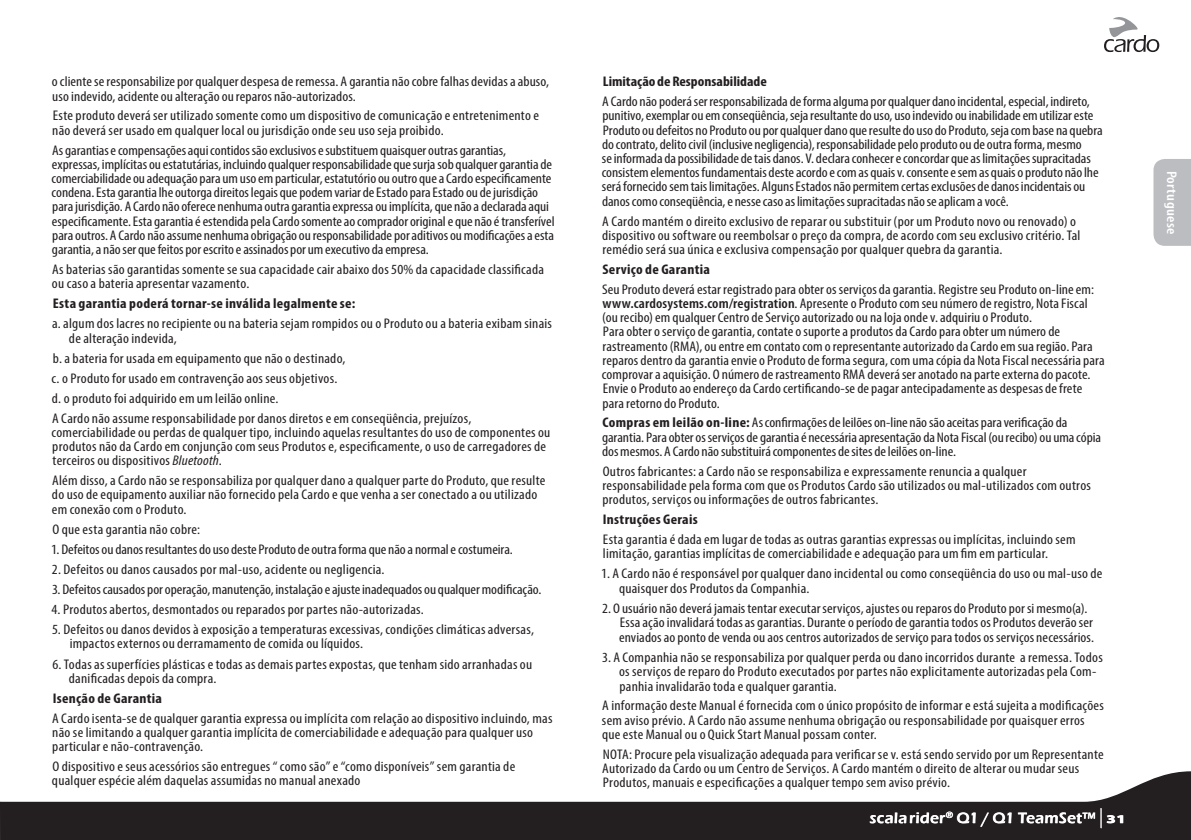
<style>
.page{position:relative;width:1191px;height:840px;background:#fff}
.page>*{position:absolute;margin:0;border:0;box-sizing:border-box;transform-origin:0 0}
.t1{font:700 15px "Eras Book ITC";letter-spacing:.015em;color:#fff}
.t2{font:condensed 14px/14.2px "Myriad Pro";letter-spacing:.01em;color:#231f20;scale:1.1 1}
.t3{font:700 condensed 14px "Myriad Pro";letter-spacing:.02em;color:#231f20;scale:1.1 1}
.t4{font:700 condensed 14px "Myriad Pro";color:#231f20;scale:1.1 1}
.t5{font:600 condensed 14px "Myriad Pro";letter-spacing:.02em;color:#fff;scale:1.15 1}
.s1{font-style:italic}
.s2{font-weight:600}
.s3{font-weight:700}
.s4{font-family:"Myriad Pro";font-weight:300;font-stretch:condensed;font-size:20px}
.s5{font-family:"Myriad Pro";font-weight:900;font-size:12px}
</style>
<div class="page">
<svg style="left:1104px;top:17px;width:55px;height:35px"></svg>
<svg style="left:0;top:771px;width:1191px;height:68px;fill:#231f20"></svg>
<div style="left:1153px;top:159px;width:38px;height:87px;background:#bcbdc0"></div>
<svg style="left:870px;top:807px;width:253px;height:20px;background:#4a4748"></svg>
<p class="t2" style="left:52px;top:74px;width:453px">o cliente se responsabilize por qualquer despesa de remessa. A garantia não cobre falhas devidas a abuso, uso indevido, acidente ou alteração ou reparos não-autorizados.</p>
<p class="t2" style="left:52px;top:108px;width:444px">Este produto deverá ser utilizado somente como um dispositivo de comunicação e entretenimento e não deverá ser usado em qualquer local ou jurisdição onde seu uso seja proibido.</p>
<p class="t2" style="left:52px;top:142px;width:459px">As garantias e compensações aqui contidos são exclusivos e substituem quaisquer outras garantias, expressas, implícitas ou estatutárias, incluindo qualquer responsabilidade que surja sob qualquer garantia de comerciabilidade ou adequação para um uso em particular, estatutório ou outro que a Cardo especificamente condena. Esta garantia lhe outorga direitos legais que podem variar de Estado para Estado ou de jurisdição para jurisdição. A Cardo não oferece nenhuma outra garantia expressa ou implícita, que não a declarada aqui especificamente. Esta garantia é estendida pela Cardo somente ao comprador original e que não é transferível para outros. A Cardo não assume nenhuma obrigação ou responsabilidade por aditivos ou modificações a esta garantia, a não ser que feitos por escrito e assinados por um executivo da empresa.</p>
<p class="t2" style="left:52px;top:262px;width:449px">As baterias são garantidas somente se sua capacidade cair abaixo dos 50% da capacidade classificada ou caso a bateria apresentar vazamento.</p>
<p class="t3" style="left:53px;top:294px;width:276px">Esta garantia poderá tornar-se inválida legalmente se:</p>
<p class="t2" style="left:69px;top:316px;width:440px;text-indent:-17px">a. algum dos lacres no recipiente ou na bateria sejam rompidos ou o Produto ou a bateria exibam sinais de alteração indevida,</p>
<p class="t2" style="left:52px;top:347px;width:383px;line-height:20px">b. a bateria for usada em equipamento que não o destinado,<br>c. o Produto for usado em contravenção aos seus objetivos.<br>d. o produto foi adquirido em um leilão online.<br>A Cardo não assume responsabilidade por danos diretos e em conseqüência, prejuízos,</p>
<p class="t2" style="left:52px;top:425px;width:455px">comerciabilidade ou perdas de qualquer tipo, incluindo aquelas resultantes do uso de componentes ou produtos não da Cardo em conjunção com seus Produtos e, especificamente, o uso de carregadores de terceiros ou dispositivos <span class="s1">Bluetooth</span>.</p>
<p class="t2" style="left:52px;top:473px;width:450px">Além disso, a Cardo não se responsabiliza por qualquer dano a qualquer parte do Produto, que resulte do uso de equipamento auxiliar não fornecido pela Cardo e que venha a ser conectado a ou utilizado em conexão com o Produto.</p>
<p class="t2" style="left:53px;top:521px;width:136px">O que esta garantia não cobre:</p>
<p class="t2" style="left:51px;top:541px;width:421px">1. Defeitos ou danos resultantes do uso deste Produto de outra forma que não a normal e costumeira.</p>
<p class="t2" style="left:52px;top:561px;width:304px">2. Defeitos ou danos causados por mal-uso, acidente ou negligencia.</p>
<p class="t2" style="left:52px;top:581px;width:446px">3. Defeitos causados por operação, manutenção, instalação e ajuste inadequados ou qualquer modificação.</p>
<p class="t2" style="left:52px;top:601px;width:340px">4. Produtos abertos, desmontados ou reparados por partes não-autorizadas.</p>
<p class="t2" style="left:70px;top:621px;width:424px;text-indent:-18px">5. Defeitos ou danos devidos à exposição a temperaturas excessivas, condições climáticas adversas, impactos externos ou derramamento de comida ou líquidos.</p>
<p class="t2" style="left:69px;top:656px;width:422px;text-indent:-17px">6. Todas as superfícies plásticas e todas as demais partes expostas, que tenham sido arranhadas ou danificadas depois da compra.</p>
<p class="t3" style="left:53px;top:689px;width:101px">Isenção de Garantia</p>
<p class="t2" style="left:52px;top:710px;width:456px">A Cardo isenta-se de qualquer garantia expressa ou implícita com relação ao dispositivo incluindo, mas não se limitando a qualquer garantia implícita de comerciabilidade e adequação para qualquer uso particular e não-contravenção.</p>
<p class="t2" style="left:52px;top:758px;width:423px">O dispositivo e seus acessórios são entregues “ como são” e “como disponíveis” sem garantia de qualquer espécie além daquelas assumidas no manual anexado</p>
<p class="t4" style="left:603px;top:73px;width:150px">Limitação de Responsabilidade</p>
<p class="t2" style="left:602px;top:94px;width:457px">A Cardo não poderá ser responsabilizada de forma alguma por qualquer dano incidental, especial, indireto, punitivo, exemplar ou em conseqüência, seja resultante do uso, uso indevido ou inabilidade em utilizar este Produto ou defeitos no Produto ou por qualquer dano que resulte do uso do Produto, seja com base na quebra do contrato, delito civil (inclusive negligencia), responsabilidade pelo produto ou de outra forma, mesmo<br>se informada da possibilidade de tais danos. V. declara conhecer e concordar que as limitações supracitadas consistem elementos fundamentais deste acordo e com as quais v. consente e sem as quais o produto não lhe será fornecido sem tais limitações. Alguns Estados não permitem certas exclusões de danos incidentais ou danos como conseqüência, e nesse caso as limitações supracitadas não se aplicam a você.</p>
<p class="t2" style="left:602px;top:213px;width:436px">A Cardo mantém o direito exclusivo de reparar ou substituir (por um Produto novo ou renovado) o dispositivo ou software ou reembolsar o preço da compra, de acordo com seu exclusivo critério. Tal remédio será sua única e exclusiva compensação por qualquer quebra da garantia.</p>
<p class="t3" style="left:602px;top:260px;width:99px">Serviço de Garantia</p>
<p class="t2" style="left:602px;top:282px;width:458px">Seu Produto deverá estar registrado para obter os serviços da garantia. Registre seu Produto on-line em: <span class="s2">www.cardosystems.com/registration</span>. Apresente o Produto com seu número de registro, Nota Fiscal (ou recibo) em qualquer Centro de Serviço autorizado ou na loja onde v. adquiriu o Produto.<br>Para obter o serviço de garantia, contate o suporte a produtos da Cardo para obter um número de rastreamento (RMA), ou entre em contato com o representante autorizado da Cardo em sua região. Para reparos dentro da garantia envie o Produto de forma segura, com uma cópia da Nota Fiscal necessária para comprovar a aquisição. O número de rastreamento RMA deverá ser anotado na parte externa do pacote.<br>Envie o Produto ao endereço da Cardo certificando-se de pagar antecipadamente as despesas de frete para retorno do Produto.</p>
<p class="t2" style="left:602px;top:415px;width:455px"><span class="s3">Compras em leilão on-line:</span> As confirmações de leilões on-line não são aceitas para verificação da garantia. Para obter os serviços de garantia é necessária apresentação da Nota Fiscal (ou recibo) ou uma cópia dos mesmos. A Cardo não substituirá componentes de sites de leilões on-line.</p>
<p class="t2" style="left:602px;top:463px;width:445px">Outros fabricantes: a Cardo não se responsabiliza e expressamente renuncia a qualquer responsabilidade pela forma com que os Produtos Cardo são utilizados ou mal-utilizados com outros produtos, serviços ou informações de outros fabricantes.</p>
<p class="t3" style="left:603px;top:510px;width:88px">Instruções Gerais</p>
<p class="t2" style="left:603px;top:531px;width:431px">Esta garantia é dada em lugar de todas as outras garantias expressas ou implícitas, incluindo sem limitação, garantias implícitas de comerciabilidade e adequação para um fim em particular.</p>
<p class="t2" style="left:619px;top:566px;width:441px;text-indent:-18px">1. A Cardo não é responsável por qualquer dano incidental ou como conseqüência do uso ou mal-uso de quaisquer dos Produtos da Companhia.</p>
<p class="t2" style="left:619px;top:600px;width:433px;text-indent:-17px">2. O usuário não deverá jamais tentar executar serviços, ajustes ou reparos do Produto por si mesmo(a).<br>Essa ação invalidará todas as garantias. Durante o período de garantia todos os Produtos deverão ser enviados ao ponto de venda ou aos centros autorizados de serviço para todos os serviços necessários.</p>
<p class="t2" style="left:619px;top:649px;width:441px;text-indent:-17px">3. A Companhia não se responsabiliza por qualquer perda ou dano incorridos durante a remessa. Todos os serviços de reparo do Produto executados por partes não explicitamente autorizadas pela Com&shy;panhia invalidarão toda e qualquer garantia.</p>
<p class="t2" style="left:602px;top:698px;width:458px">A informação deste Manual é fornecida com o único propósito de informar e está sujeita a modificações sem aviso prévio. A Cardo não assume nenhuma obrigação ou responsabilidade por quaisquer erros que este Manual ou o Quick Start Manual possam conter.</p>
<p class="t2" style="left:602px;top:746px;width:457px">NOTA: Procure pela visualização adequada para verificar se v. está sendo servido por um Representante<br>Autorizado da Cardo ou um Centro de Serviços. A Cardo mantém o direito de alterar ou mudar seus<br>Produtos, manuais e especificações a qualquer tempo sem aviso prévio.</p>
<p class="t1" style="left:869px;top:808px;width:258px">scala rider<sup>®</sup> Q1 / Q1 TeamSet™ <span class="s4">|</span> <span class="s5">31</span></p>
<p class="t5" style="left:1180px;top:170px;width:57px;rotate:90deg">Portuguese</p>
</div>
